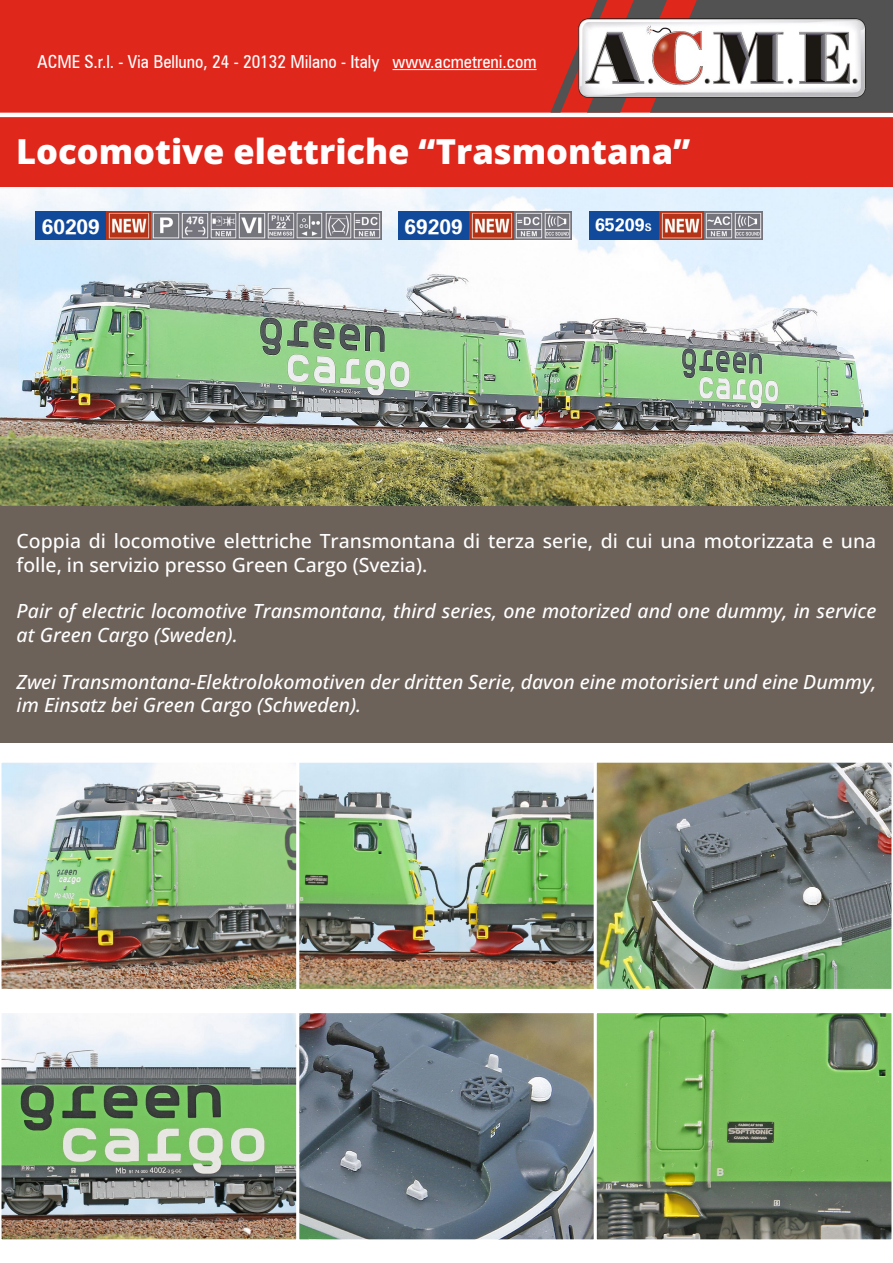
<style>
.page{position:relative;width:893px;height:1263px;background:#fff}
.page>*{position:absolute;margin:0;border:0;box-sizing:border-box;transform-origin:0 0}
.t1{font:800 34.5px "Open Sans";color:#fff}
.t2{font:21px "Zurich Bold BT";color:#fff}
.t3{font:italic 500 19.5px/23.4px "Open Sans";color:#fff}
.t4{font:500 19.5px/23.4px "Open Sans";color:#fff}
.t5{font:condensed 18px "Zurich BT";color:#fff}
.t6{font:18px "Zurich Bold BT";color:#fff}
.t7{font:10.5px "Zurich Bold BT";color:#fff}
.s1{font-size:10.5px}
</style>
<div class="page">
<div style="left:0;top:0;width:893px;height:189px;background:#df271c"></div>
<hr style="left:0;top:113px;width:893px;height:4px;background:#fefefe">
<svg style="left:550px;top:0;width:343px;height:113px"></svg>
<img style="left:575px;top:17px;width:291px;height:82px">
<hr style="left:392px;top:69px;width:145px;height:1px;background:#fff">
<img style="left:0;top:187px;width:893px;height:319px">
<div style="left:35px;top:211px;width:71px;height:29px;background:#114a9b"></div>
<div style="left:398px;top:211px;width:71px;height:29px;background:#114a9b"></div>
<div style="left:589px;top:211px;width:70px;height:29px;background:#114a9b"></div>
<img style="left:106px;top:211px;width:275px;height:29px">
<img style="left:469px;top:211px;width:103px;height:29px">
<img style="left:659px;top:211px;width:103px;height:29px">
<div style="left:0;top:506px;width:893px;height:236px;background:#6d625a"></div>
<img style="left:300px;top:764px;width:293px;height:224px">
<div style="left:296px;top:760px;width:301px;height:232px;border:3px solid #fff"></div>
<img style="left:300px;top:1014px;width:293px;height:224px">
<div style="left:296px;top:1010px;width:301px;height:232px;border:3px solid #fff"></div>
<img style="left:1px;top:760px;width:298px;height:232px">
<img style="left:1px;top:1010px;width:298px;height:232px">
<img style="left:594px;top:760px;width:298px;height:232px">
<svg style="left:594px;top:1010px;width:298px;height:232px;background:#78a661"></svg>
<p class="t5" style="left:37px;top:51px;width:501px">ACME S.r.l. - Via Belluno, 24 - 20132 Milano - Italy www.acmetreni.com</p>
<h1 class="t1" style="left:16px;top:125px;width:676px">Locomotive elettriche “Trasmontana”</h1>
<p class="t7" style="left:186px;top:214px;width:19px">476</p>
<p class="t2" style="left:42px;top:213px;width:60px">60209</p>
<p class="t2" style="left:405px;top:213px;width:60px">69209</p>
<p class="t6" style="left:595px;top:214px;width:58px">65209<span class="s1">S</span></p>
<p class="t4" style="left:17px;top:529px;width:861px">Coppia di locomotive elettriche Transmontana di terza serie, di cui una motorizzata e una folle, in servizio presso Green Cargo (Svezia).</p>
<p class="t3" style="left:17px;top:599px;width:861px">Pair of electric locomotive Transmontana, third series, one motorized and one dummy, in service at Green Cargo (Sweden).</p>
<p class="t3" style="left:17px;top:669px;width:861px">Zwei Transmontana-Elektrolokomotiven der dritten Serie, davon eine motorisiert und eine Dummy, im Einsatz bei Green Cargo (Schweden).</p>
</div>
